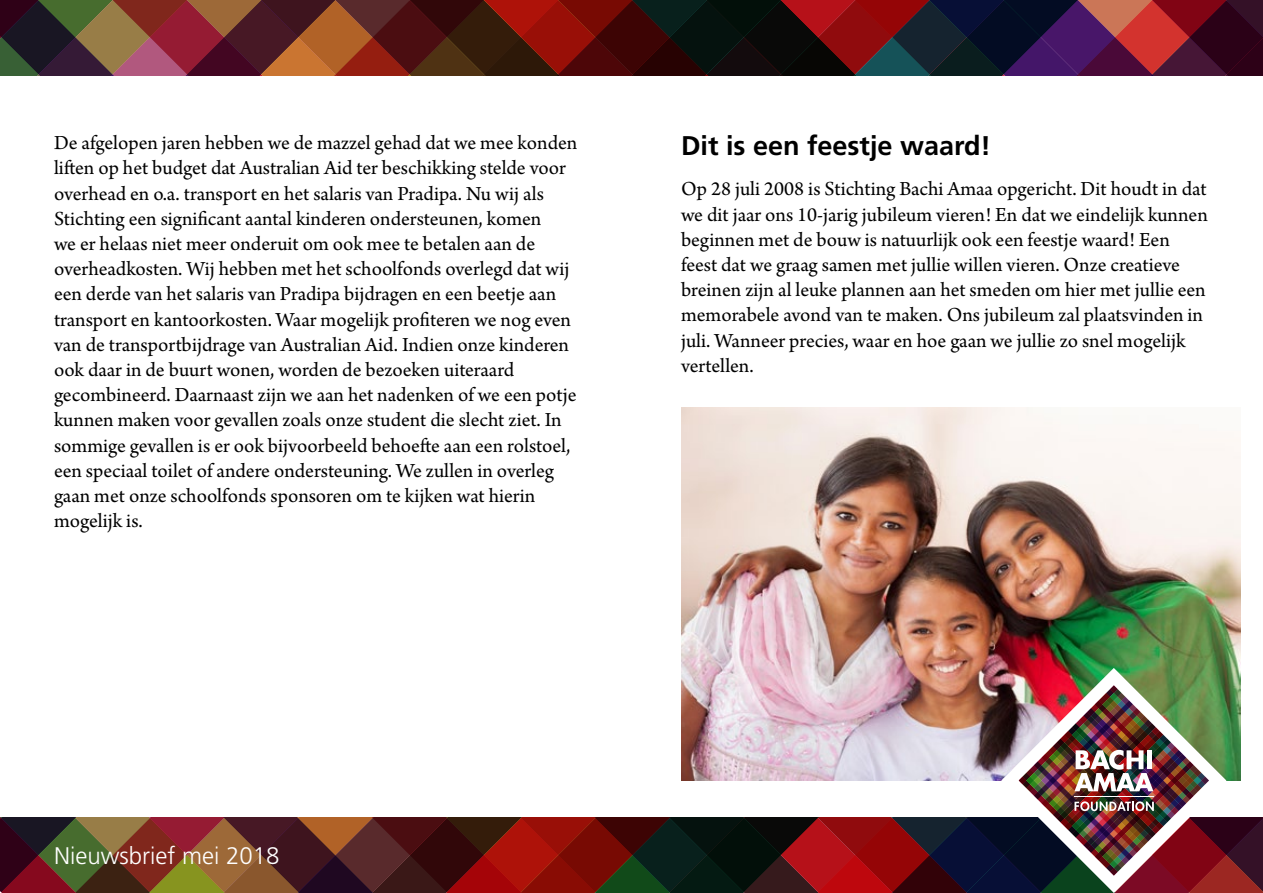
<style>
.page{position:relative;width:1263px;height:893px;background:#fff}
.page>*{position:absolute;margin:0;border:0;box-sizing:border-box;transform-origin:0 0}
.t1{font:700 27px "Frutiger LT Std";color:#000}
.t2{font:300 24px "Frutiger LT Std";color:#fff}
.t3{font:21px/25.2px "Arno Pro";letter-spacing:-.005em;color:#000}
</style>
<div class="page">
<svg style="left:0;top:0;width:410px;height:75px"></svg>
<svg style="left:410px;top:0;width:74px;height:75px"></svg>
<svg style="left:484px;top:0;width:779px;height:75px"></svg>
<img style="left:681px;top:408px;width:559px;height:277px">
<img style="left:1001px;top:668px;width:225px;height:17px">
<img style="left:0;top:685px;width:1263px;height:208px">
<hr style="left:1074px;top:796px;width:80px;height:1px;background:#fff">
<p class="t3" style="left:54px;top:131px;width:525px">De afgelopen jaren hebben we de mazzel gehad dat we mee konden liften op het budget dat Australian Aid ter beschikking stelde voor overhead en o.a. transport en het salaris van Pradipa. Nu wij als Stichting een significant aantal kinderen ondersteunen, komen<br>we er helaas niet meer onderuit om ook mee te betalen aan de overheadkosten. Wij hebben met het schoolfonds overlegd dat wij een derde van het salaris van Pradipa bijdragen en een beetje aan transport en kantoorkosten. Waar mogelijk profiteren we nog even van de transportbijdrage van Australian Aid. Indien onze kinderen ook daar in de buurt wonen, worden de bezoeken uiteraard gecombineerd. Daarnaast zijn we aan het nadenken of we een potje kunnen maken voor gevallen zoals onze student die slecht ziet. In sommige gevallen is er ook bijvoorbeeld behoefte aan een rolstoel, een speciaal toilet of andere ondersteuning. We zullen in overleg gaan met onze schoolfonds sponsoren om te kijken wat hierin mogelijk is.</p>
<p class="t1" style="left:681px;top:130px;width:312px">Dit is een feestje waard!</p>
<p class="t3" style="left:681px;top:178px;width:528px">Op 28 juli 2008 is Stichting Bachi Amaa opgericht. Dit houdt in dat we dit jaar ons 10-jarig jubileum vieren! En dat we eindelijk kunnen beginnen met de bouw is natuurlijk ook een feestje waard! Een feest dat we graag samen met jullie willen vieren. Onze creatieve breinen zijn al leuke plannen aan het smeden om hier met jullie een memorabele avond van te maken. Ons jubileum zal plaatsvinden in juli. Wanneer precies, waar en hoe gaan we jullie zo snel mogelijk vertellen.</p>
<p class="t2" style="left:54px;top:842px;width:227px">Nieuwsbrief mei 2018</p>
</div>
